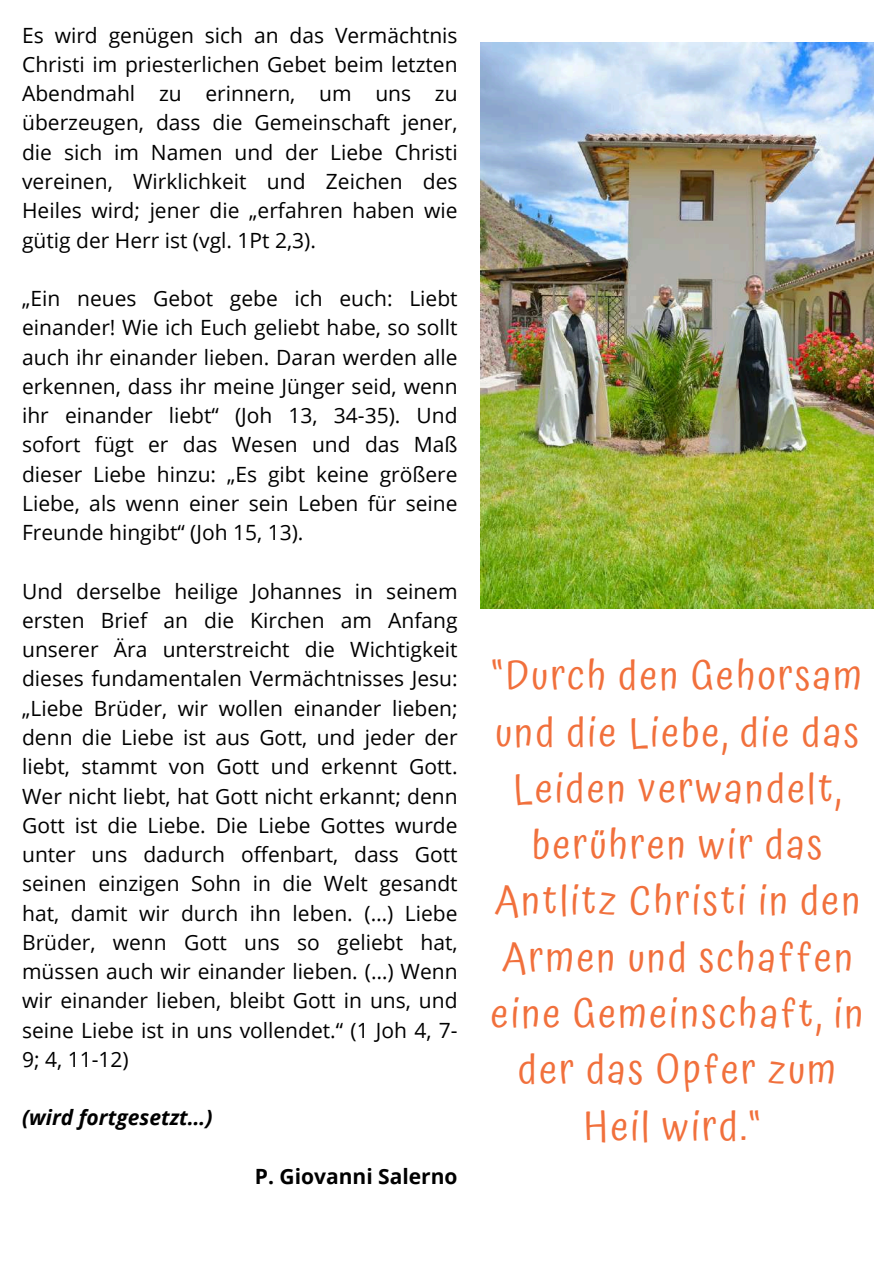
<style>
.page{position:relative;width:894px;height:1264px;background:#fff}
.page>*{position:absolute;margin:0;border:0;box-sizing:border-box;transform-origin:0 0}
.t1{font:40.5px/56.2px "Atma";letter-spacing:.06em;color:#f1703c;text-align:center}
.t2{font:21px/29.2px "Open Sans";color:#000;text-align:justify}
.t3{font:italic 700 21px "Open Sans";color:#000}
.t4{font:700 21px "Open Sans";color:#000}
</style>
<div class="page">
<img style="left:480px;top:42px;width:393px;height:566px">
<p class="t2" style="left:22px;top:20px;width:437px">Es wird genügen sich an das Vermächtnis Christi im priesterlichen Gebet beim letzten Abendmahl zu erinnern, um uns zu überzeugen, dass die Gemeinschaft jener, die sich im Namen und der Liebe Christi vereinen, Wirklichkeit und Zeichen des Heiles wird; jener die „erfahren haben wie gütig der Herr ist (vgl. 1Pt 2,3).</p>
<p class="t2" style="left:22px;top:283px;width:437px">„Ein neues Gebot gebe ich euch: Liebt einander! Wie ich Euch geliebt habe, so sollt auch ihr einander lieben. Daran werden alle erkennen, dass ihr meine Jünger seid, wenn ihr einander liebt“ (Joh 13, 34-35). Und sofort fügt er das Wesen und das Maß dieser Liebe hinzu: „Es gibt keine größere Liebe, als wenn einer sein Leben für seine Freunde hingibt“ (Joh 15, 13).</p>
<p class="t2" style="left:22px;top:576px;width:437px">Und derselbe heilige Johannes in seinem ersten Brief an die Kirchen am Anfang unserer Ära unterstreicht die Wichtigkeit dieses fundamentalen Vermächtnisses Jesu: „Liebe Brüder, wir wollen einander lieben; denn die Liebe ist aus Gott, und jeder der liebt, stammt von Gott und erkennt Gott.<br>Wer nicht liebt, hat Gott nicht erkannt; denn Gott ist die Liebe. Die Liebe Gottes wurde unter uns dadurch offenbart, dass Gott seinen einzigen Sohn in die Welt gesandt hat, damit wir durch ihn leben. (…) Liebe Brüder, wenn Gott uns so geliebt hat, müssen auch wir einander lieben. (…) Wenn wir einander lieben, bleibt Gott in uns, und seine Liebe ist in uns vollendet.“ (1 Joh 4, 7- 9; 4, 11-12)</p>
<p class="t3" style="left:22px;top:1102px;width:192px">(wird fortgesetzt…)</p>
<p class="t4" style="left:255px;top:1161px;width:204px">P. Giovanni Salerno</p>
<h1 class="t1" style="left:491px;top:647px;width:374px">“Durch den Gehorsam und die Liebe, die das<br>Leiden verwandelt, berühren wir das<br>Antlitz Christi in den<br>Armen und schaffen eine Gemeinschaft, in der das Opfer zum<br>Heil wird.“</h1>
</div>
